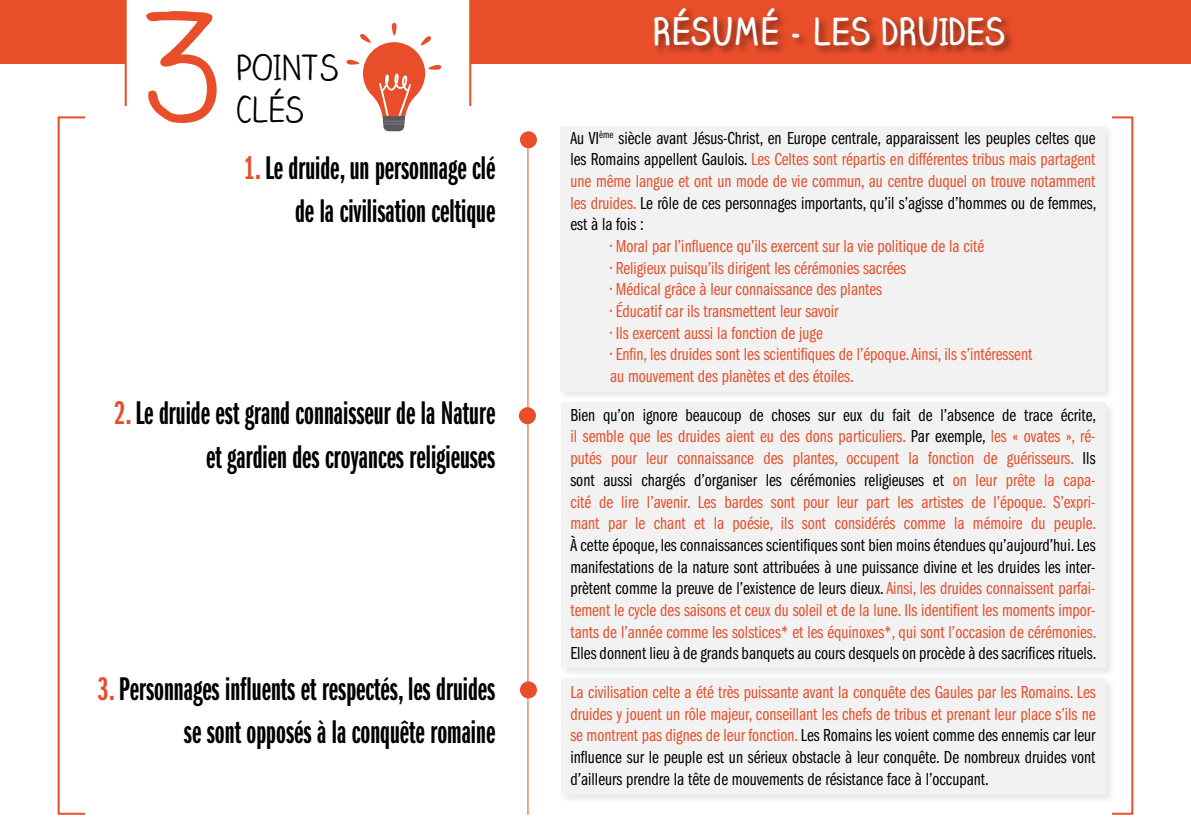
<style>
.page{position:relative;width:1191px;height:840px;background:#fff}
.page>*{position:absolute;margin:0;border:0;box-sizing:border-box;transform-origin:0 0}
.t1{font:150px "Claire Hand";color:#e84e2a}
.t2{font:700 36px "Claire Hand";color:#fff}
.t3{font:34.6px/41.4px "Claire Hand";color:#000}
.t4{font:34px/43.4px "Franklin Gothic LT Pro Dm X Cm";color:#000;text-align:right}
.t5{font:18px/21.6px "Franklin Gothic LT Pro Bk Cm";color:#e84e2a;text-align:justify}
.t6{font:18px/21.6px "Franklin Gothic LT Pro Bk Cm";color:#000;text-align:justify}
.s1{color:#e84e2a}
.s2{color:#000}
</style>
<div class="page">
<div style="left:0;top:0;width:1191px;height:64px;background:#e84e2a"></div>
<div style="left:653px;top:6px;width:361px;height:49px;background:#000;opacity:.45"></div>
<div style="left:125px;top:0;width:346px;height:106px;background:#fff"></div>
<svg style="left:346px;top:23px;width:95px;height:108px"></svg>
<div style="left:558px;top:124px;width:556px;height:277px;background:#f2f2f2"></div>
<div style="left:559px;top:400px;width:556px;height:277px;background:#f2f2f2"></div>
<div style="left:559px;top:676px;width:556px;height:129px;background:#f2f2f2"></div>
<hr style="left:527px;top:140px;width:1px;height:674px;background:#e84e2a">
<div style="left:520px;top:131px;width:17px;height:17px;background:#e84e2a;border-radius:50%"></div>
<div style="left:520px;top:681px;width:17px;height:17px;background:#e84e2a;border-radius:50%"></div>
<div style="left:519px;top:407px;width:17px;height:17px;background:#e84e2a;border-radius:50%"></div>
<h1 class="t1" style="left:141px;top:-27px;width:83px">3</h1>
<h3 class="t3" style="left:236px;top:47px;width:104px">POINTS<br>CLÉS</h3>
<h3 class="t4" style="left:244px;top:147px;width:253px;line-height:42.8px"><span class="s1">1.</span> Le druide, un personnage clé de la civilisation celtique</h3>
<h3 class="t4" style="left:114px;top:391px;width:382px"><span class="s1">2.</span> Le druide est grand connaisseur de la Nature et gardien des croyances religieuses</h3>
<h3 class="t4" style="left:98px;top:667px;width:399px"><span class="s1">3.</span> Personnages influents et respectés, les druides se sont opposés à la conquête romaine</h3>
<h2 class="t2" style="left:652px;top:6px;width:354px">RÉSUMÉ - LES DRUIDES</h2>
<p class="t6" style="left:570px;top:127px;width:527px">Au VI<sup>ème</sup> siècle avant Jésus-Christ, en Europe centrale, apparaissent les peuples celtes que les Romains appellent Gaulois. <span class="s1">Les Celtes sont répartis en différentes tribus mais partagent une même langue et ont un mode de vie commun, au centre duquel on trouve notamment les druides.</span> Le rôle de ces personnages importants, qu’il s’agisse d’hommes ou de femmes, est à la fois :</p>
<p class="t5" style="left:610px;top:235px;width:375px">• Moral par l’influence qu’ils exercent sur la vie politique de la cité</p>
<p class="t5" style="left:610px;top:257px;width:297px">• Religieux puisqu’ils dirigent les cérémonies sacrées</p>
<p class="t5" style="left:610px;top:279px;width:273px">• Médical grâce à leur connaissance des plantes</p>
<p class="t5" style="left:610px;top:300px;width:230px">• Éducatif car ils transmettent leur savoir</p>
<p class="t5" style="left:610px;top:322px;width:214px">• Ils exercent aussi la fonction de juge</p>
<p class="t5" style="left:610px;top:344px;width:424px">• Enfin, les druides sont les scientifiques de l’époque. Ainsi, ils s’intéressent au mouvement des planètes et des étoiles.</p>
<p class="t5" style="left:570px;top:404px;width:527px"><span class="s2">Bien qu’on ignore beaucoup de choses sur eux du fait de l’absence de trace écrite, </span>il semble que les druides aient eu des dons particuliers. <span class="s2">Par exemple,</span> les « ovates », ré&shy;putés pour leur connaissance des plantes, occupent la fonction de guérisseurs. <span class="s2">Ils sont aussi chargés d’organiser les cérémonies religieuses et</span> on leur prête la capa&shy;cité de lire l’avenir. Les bardes sont pour leur part les artistes de l’époque. S’expri&shy;mant par le chant et la poésie, ils sont considérés comme la mémoire du peuple.</p>
<p class="t6" style="left:570px;top:534px;width:527px">À cette époque, les connaissances scientifiques sont bien moins étendues qu’aujourd’hui. Les manifestations de la nature sont attribuées à une puissance divine et les druides les inter&shy;prètent comme la preuve de l’existence de leurs dieux. <span class="s1">Ainsi, les druides connaissent parfai&shy;tement le cycle des saisons et ceux du soleil et de la lune. Ils identifient les moments impor&shy;tants de l’année comme les solstices* et les équinoxes*, qui sont l’occasion de cérémonies.</span></p>
<p class="t6" style="left:570px;top:642px;width:527px">Elles donnent lieu à de grands banquets au cours desquels on procède à des sacrifices rituels.</p>
<p class="t5" style="left:570px;top:681px;width:526px">La civilisation celte a été très puissante avant la conquête des Gaules par les Romains. Les druides y jouent un rôle majeur, conseillant les chefs de tribus et prenant leur place s’ils ne se montrent pas dignes de leur fonction. <span class="s2">Les Romains les voient comme des ennemis car leur influence sur le peuple est un sérieux obstacle à leur conquête. De nombreux druides vont d’ailleurs prendre la tête de mouvements de résistance face à l’occupant.</span></p>
</div>
